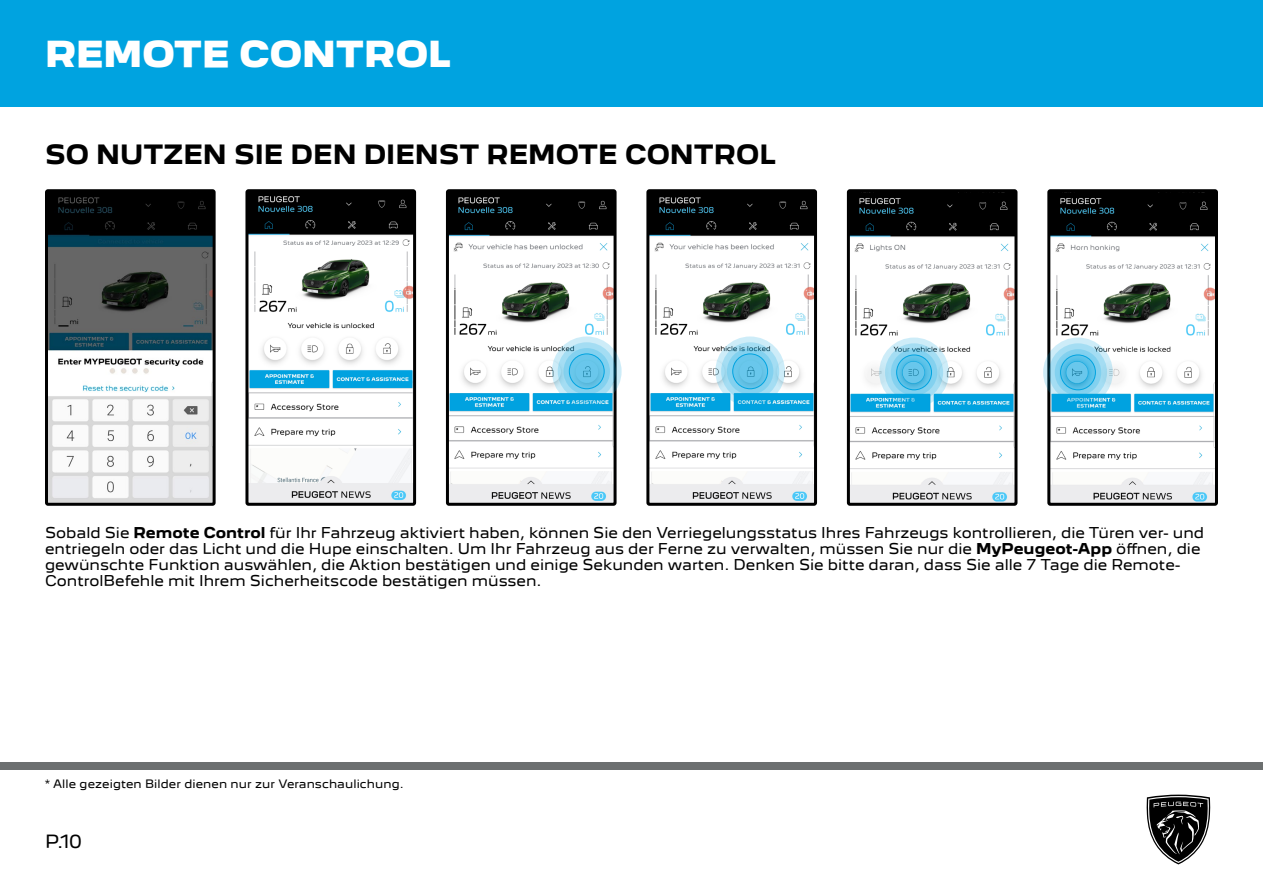
<style>
.page{position:relative;width:1263px;height:893px;background:#fff}
.page>*{position:absolute;margin:0;border:0;box-sizing:border-box;transform-origin:0 0}
.t1{font:900 33px "Peugeot New";color:#fff}
.t2{font:700 24px "Peugeot New";color:#000}
.t3{font:16.5px "Peugeot New";color:#000}
.t4{font:13.5px/16.2px "Peugeot New";color:#000}
.t5{font:10.5px "Peugeot New";letter-spacing:.01em;color:#000}
.s1{font-weight:700}
</style>
<div class="page">
<div style="left:0;top:762px;width:1263px;height:7px;background:#6c6f70"></div>
<div style="left:0;top:0;width:1263px;height:107px;background:#00a3e0"></div>
<svg style="left:1146px;top:795px;width:64px;height:69px"></svg>
<img style="left:49px;top:193px;width:163px;height:309px">
<div style="left:45px;top:189px;width:171px;height:317px;border:3px solid #000;border-radius:2px"></div>
<img style="left:249px;top:193px;width:163px;height:309px">
<div style="left:245px;top:189px;width:171px;height:317px;border:3px solid #000;border-radius:2px"></div>
<img style="left:450px;top:193px;width:162px;height:309px">
<div style="left:446px;top:189px;width:170px;height:317px;border:3px solid #000;border-radius:2px"></div>
<img style="left:851px;top:193px;width:162px;height:309px">
<div style="left:847px;top:189px;width:170px;height:317px;border:3px solid #000;border-radius:2px"></div>
<img style="left:650px;top:193px;width:163px;height:309px">
<div style="left:646px;top:189px;width:171px;height:317px;border:3px solid #000;border-radius:2px"></div>
<img style="left:1051px;top:193px;width:163px;height:309px">
<div style="left:1047px;top:189px;width:171px;height:317px;border:3px solid #000;border-radius:2px"></div>
<svg style="left:552px;top:336px;width:70px;height:70px"></svg>
<svg style="left:558px;top:342px;width:58px;height:58px"></svg>
<svg style="left:563px;top:348px;width:47px;height:47px"></svg>
<svg style="left:569px;top:354px;width:35px;height:35px"></svg>
<div style="left:569px;top:353px;width:36px;height:36px;border:1px solid #00a3e0;border-radius:50%"></div>
<svg style="left:715px;top:336px;width:70px;height:70px"></svg>
<svg style="left:721px;top:342px;width:58px;height:58px"></svg>
<svg style="left:727px;top:348px;width:46px;height:47px"></svg>
<svg style="left:733px;top:354px;width:35px;height:35px"></svg>
<div style="left:732px;top:353px;width:36px;height:36px;border:1px solid #00a3e0;border-radius:50%"></div>
<svg style="left:879px;top:338px;width:70px;height:69px"></svg>
<svg style="left:885px;top:343px;width:58px;height:58px"></svg>
<svg style="left:891px;top:349px;width:46px;height:47px"></svg>
<svg style="left:897px;top:355px;width:34px;height:35px"></svg>
<div style="left:896px;top:355px;width:36px;height:35px;border:1px solid #00a3e0;border-radius:50%"></div>
<svg style="left:1043px;top:338px;width:70px;height:69px"></svg>
<svg style="left:1049px;top:343px;width:58px;height:58px"></svg>
<svg style="left:1055px;top:349px;width:46px;height:47px"></svg>
<svg style="left:1060px;top:355px;width:35px;height:35px"></svg>
<div style="left:1060px;top:355px;width:36px;height:35px;border:1px solid #00a3e0;border-radius:50%"></div>
<h1 class="t1" style="left:45px;top:27px;width:407px">REMOTE CONTROL</h1>
<h2 class="t2" style="left:45px;top:134px;width:732px">SO NUTZEN SIE DEN DIENST REMOTE CONTROL</h2>
<p class="t4" style="left:45px;top:523px;width:1160px">Sobald Sie <span class="s1">Remote Control</span> für Ihr Fahrzeug aktiviert haben, können Sie den Verriegelungsstatus Ihres Fahrzeugs kontrollieren, die Türen ver- und entriegeln oder das Licht und die Hupe einschalten. Um Ihr Fahrzeug aus der Ferne zu verwalten, müssen Sie nur die <span class="s1">MyPeugeot-App</span> öffnen, die gewünschte Funktion auswählen, die Aktion bestätigen und einige Sekunden warten. Denken Sie bitte daran, dass Sie alle 7 Tage die Remote-ControlBefehle mit Ihrem Sicherheitscode bestätigen müssen.</p>
<p class="t5" style="left:45px;top:776px;width:360px">* Alle gezeigten Bilder dienen nur zur Veranschaulichung.</p>
<p class="t3" style="left:45px;top:828px;width:38px">P.10</p>
</div>
